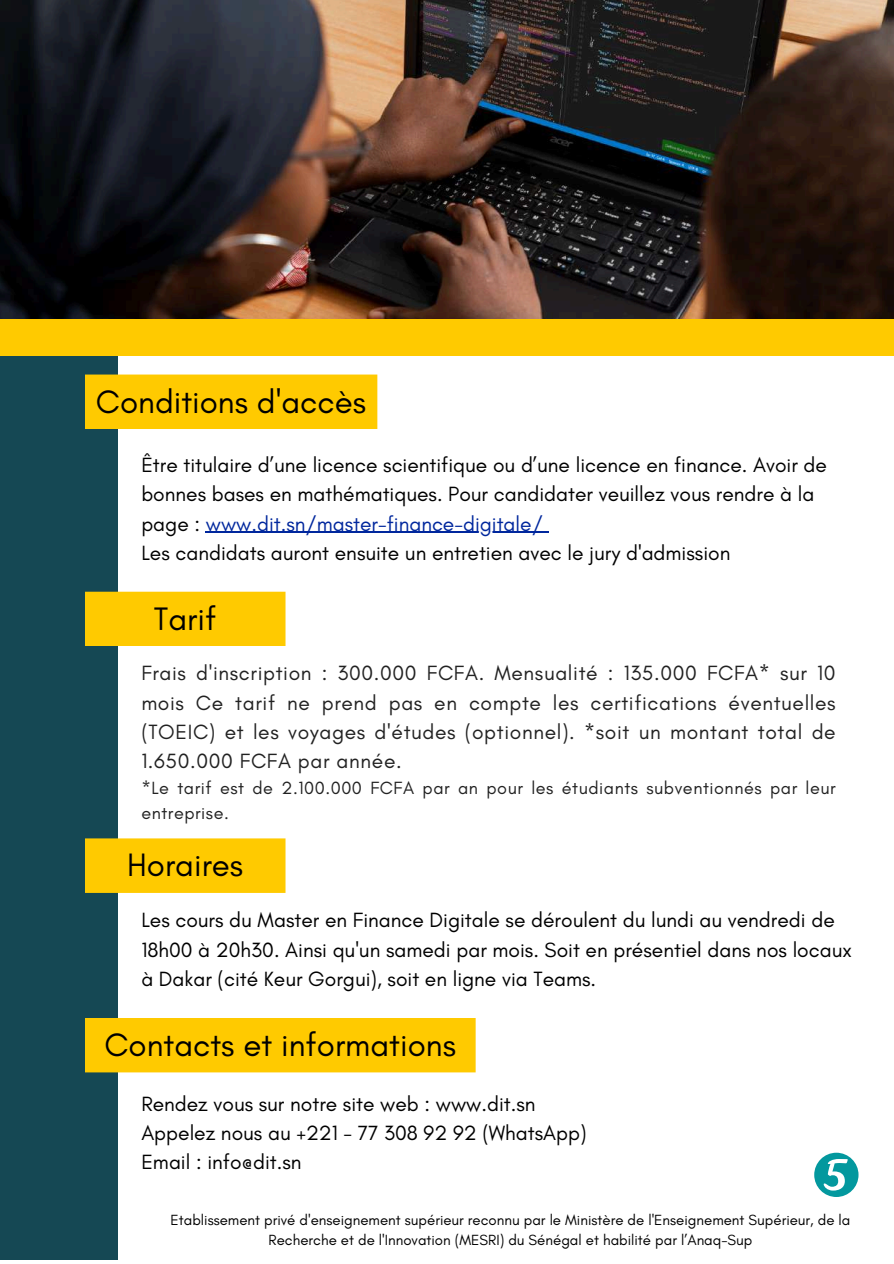
<style>
.page{position:relative;width:894px;height:1264px;background:#fff}
.page>*{position:absolute;margin:0;border:0;box-sizing:border-box;transform-origin:0 0}
.t1{font:33px "Glacial Indifference";color:#000}
.t2{font:21px/29.2px "Glacial Indifference";color:#000}
.t3{font:21px/29.2px "Glacial Indifference";letter-spacing:.03em;color:#222;text-align:justify}
.t4{font:18px/24.8px "Glacial Indifference";letter-spacing:.03em;color:#222}
.t5{font:15px/20.2px "Glacial Indifference";color:#000;text-align:center}
.s1{color:#00279d}
</style>
<div class="page">
<div style="left:0;top:353px;width:117px;height:906px;background:#154854"></div>
<div style="left:85px;top:374px;width:292px;height:55px;background:#ffca00"></div>
<img style="left:0;top:0;width:893px;height:319px">
<div style="left:85px;top:838px;width:200px;height:54px;background:#ffca00"></div>
<div style="left:85px;top:591px;width:200px;height:55px;background:#ffca00"></div>
<div style="left:85px;top:1017px;width:390px;height:55px;background:#ffca00"></div>
<svg style="left:814px;top:1152px;width:43px;height:44px"></svg>
<div style="left:0;top:319px;width:893px;height:37px;background:#ffca00"></div>
<hr style="left:206px;top:531px;width:337px;height:2px;background:#00279d">
<h1 class="t1" style="left:96px;top:381px;width:271px">Conditions d'accès</h1>
<p class="t2" style="left:141px;top:450px;width:687px">Être titulaire d’une licence scientifique ou d’une licence en finance. Avoir de bonnes bases en mathématiques. Pour candidater veuillez vous rendre à la page : <span class="s1">www.dit.sn/master-finance-digitale/<br></span>Les candidats auront ensuite un entretien avec le jury d'admission</p>
<h1 class="t1" style="left:154px;top:598px;width:64px">Tarif</h1>
<p class="t3" style="left:141px;top:658px;width:695px">Frais d'inscription : 300.000 FCFA. Mensualité : 135.000 FCFA* sur 10 mois Ce tarif ne prend pas en compte les certifications éventuelles (TOEIC) et les voyages d'études (optionnel). *soit un montant total de 1.650.000 FCFA par année.</p>
<p class="t4" style="left:141px;top:775px;width:695px">*Le tarif est de 2.100.000 FCFA par an pour les étudiants subventionnés par leur entreprise.</p>
<h1 class="t1" style="left:127px;top:845px;width:118px">Horaires</h1>
<p class="t2" style="left:141px;top:905px;width:711px">Les cours du Master en Finance Digitale se déroulent du lundi au vendredi de<br>18h00 à 20h30. Ainsi qu'un samedi par mois. Soit en présentiel dans nos locaux à Dakar (cité Keur Gorgui), soit en ligne via Teams.</p>
<h1 class="t1" style="left:104px;top:1024px;width:353px">Contacts et informations</h1>
<p class="t2" style="left:141px;top:1088px;width:446px">Rendez vous sur notre site web : www.dit.sn<br>Appelez nous au +221 - 77 308 92 92 (WhatsApp)<br>Email : info@dit.sn</p>
<p class="t5" style="left:170px;top:1209px;width:681px">Etablissement privé d'enseignement supérieur reconnu par le Ministère de l'Enseignement Supérieur, de la<br>Recherche et de l'Innovation (MESRI) du Sénégal et habilité par l’Anaq-Sup</p>
</div>
